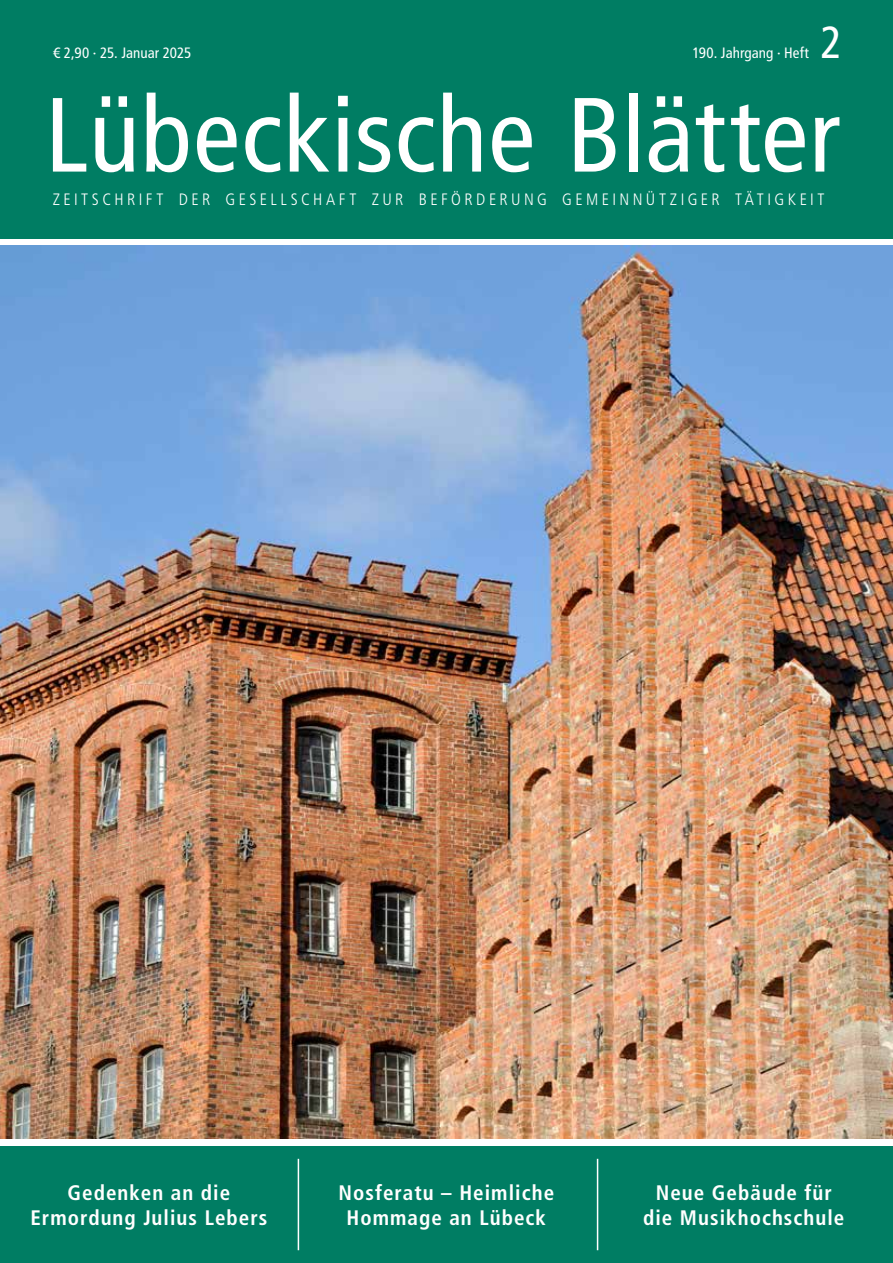
<style>
.page{position:relative;width:893px;height:1263px;background:#fff}
.page>*{position:absolute;margin:0;border:0;box-sizing:border-box;transform-origin:0 0}
.t1{font:condensed 105.3px "Frutiger LT Std";letter-spacing:.01em;color:#fff}
.t2{font:condensed 45px "Frutiger LT Std";color:#fff}
.t3{font:700 condensed 21px/25.2px "Frutiger LT Std";letter-spacing:.05em;color:#fff;text-align:center}
.t4{font:300 condensed 16.5px "Frutiger LT Std";letter-spacing:.21em;color:#fff}
.t5{font:condensed 15px "Frutiger LT Std";color:#fff}
</style>
<div class="page">
<div style="left:0;top:0;width:893px;height:238px;background:#007d63"></div>
<div style="left:0;top:1146px;width:893px;height:117px;background:#007d63"></div>
<hr style="left:298px;top:1159px;width:1px;height:91px;background:#fff">
<hr style="left:597px;top:1159px;width:1px;height:91px;background:#fff">
<img style="left:0;top:245px;width:893px;height:893px">
<h2 class="t2" style="left:820px;top:16px;width:23px">2</h2>
<h1 class="t1" style="left:45px;top:74px;width:797px">Lübeckische Blätter</h1>
<p class="t4" style="left:53px;top:189px;width:773px">ZEITSCHRIFT DER GESELLSCHAFT ZUR BEFÖRDERUNG GEMEINNÜTZIGER TÄTIGKEIT</p>
<p class="t5" style="left:53px;top:44px;width:140px">€ 2,90 · 25. Januar 2025</p>
<p class="t5" style="left:692px;top:44px;width:118px">190. Jahrgang · Heft</p>
<p class="t3" style="left:30px;top:1180px;width:238px">Gedenken an die<br>Ermordung Julius Lebers</p>
<p class="t3" style="left:338px;top:1180px;width:217px">Nosferatu – Heimliche<br>Hommage an Lübeck</p>
<p class="t3" style="left:643px;top:1180px;width:203px">Neue Gebäude für die Musikhochschule</p>
</div>
